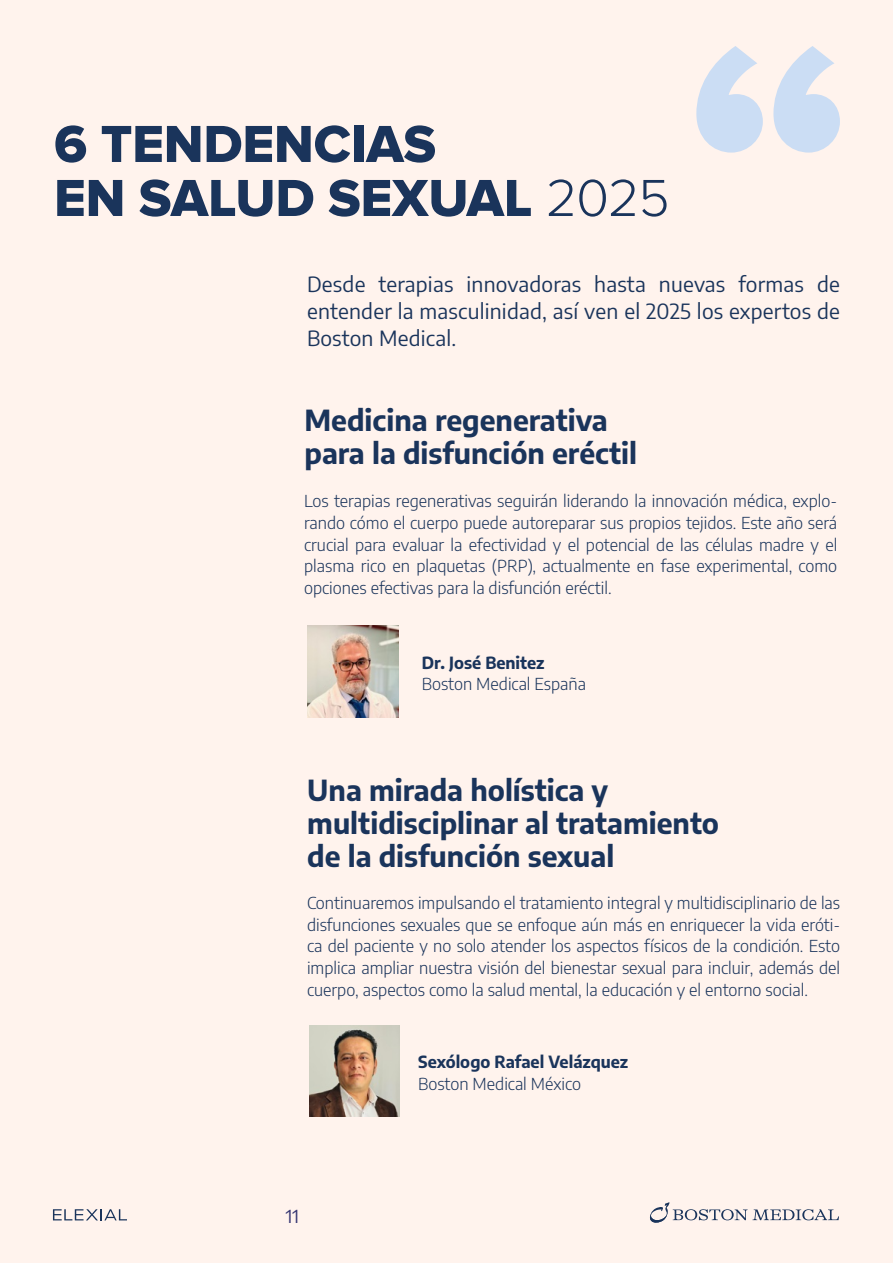
<style>
.page{position:relative;width:893px;height:1263px;background:#fff3ed}
.page>*{position:absolute;margin:0;border:0;box-sizing:border-box;transform-origin:0 0}
.t1{font:54px/54px "Proxima Nova Extrabld";letter-spacing:-.005em;color:#1a345b}
.t2{font:700 28.5px/33px "Encode Sans";color:#1a345b}
.t3{font:21px/27px "Encode Sans";letter-spacing:.01em;color:#1a345b;text-align:justify}
.t4{font:18px "Encode Sans";color:#373773}
.t5{font:300 16.5px/21.6px "Encode Sans";color:#1a345b;text-align:justify}
.t6{font:700 16.5px "Encode Sans";color:#1a345b}
.s1{font-family:"Proxima Nova";font-weight:300}
</style>
<div class="page">
<img style="left:307px;top:626px;width:91px;height:91px">
<img style="left:309px;top:1025px;width:91px;height:91px">
<svg style="left:53px;top:1209px;width:74px;height:11px"></svg>
<svg style="left:649px;top:1202px;width:190px;height:21px"></svg>
<svg style="left:696px;top:46px;width:144px;height:107px"></svg>
<h1 class="t1" style="left:54px;top:117px;width:617px">6 TENDENCIAS<br>EN SALUD SEXUAL <span class="s1">2025</span></h1>
<p class="t3" style="left:307px;top:269px;width:534px">Desde terapias innovadoras hasta nuevas formas de entender la masculinidad, así ven el 2025 los expertos de Boston Medical.</p>
<h2 class="t2" style="left:304px;top:407px;width:334px">Medicina regenerativa para la disfunción eréctil</h2>
<p class="t5" style="left:304px;top:492px;width:535px">Los terapias regenerativas seguirán liderando la innovación médica, explo&shy;rando cómo el cuerpo puede autoreparar sus propios tejidos. Este año será crucial para evaluar la efectividad y el potencial de las células madre y el plasma rico en plaquetas (PRP), actualmente en fase experimental, como opciones efectivas para la disfunción eréctil.</p>
<p class="t6" style="left:422px;top:655px;width:124px">Dr. José Benitez</p>
<p class="t5" style="left:422px;top:675px;width:166px">Boston Medical España</p>
<h2 class="t2" style="left:307px;top:776px;width:413px">Una mirada holística y multidisciplinar al tratamiento de la disfunción sexual</h2>
<p class="t5" style="left:307px;top:893px;width:535px">Continuaremos impulsando el tratamiento integral y multidisciplinario de las disfunciones sexuales que se enfoque aún más en enriquecer la vida eróti&shy;ca del paciente y no solo atender los aspectos físicos de la condición. Esto implica ampliar nuestra visión del bienestar sexual para incluir, además del cuerpo, aspectos como la salud mental, la educación y el entorno social.</p>
<p class="t4" style="left:286px;top:1208px;width:15px">11</p>
<p class="t6" style="left:418px;top:1055px;width:211px">Sexólogo Rafael Velázquez</p>
<p class="t5" style="left:418px;top:1074px;width:164px">Boston Medical México</p>
</div>
